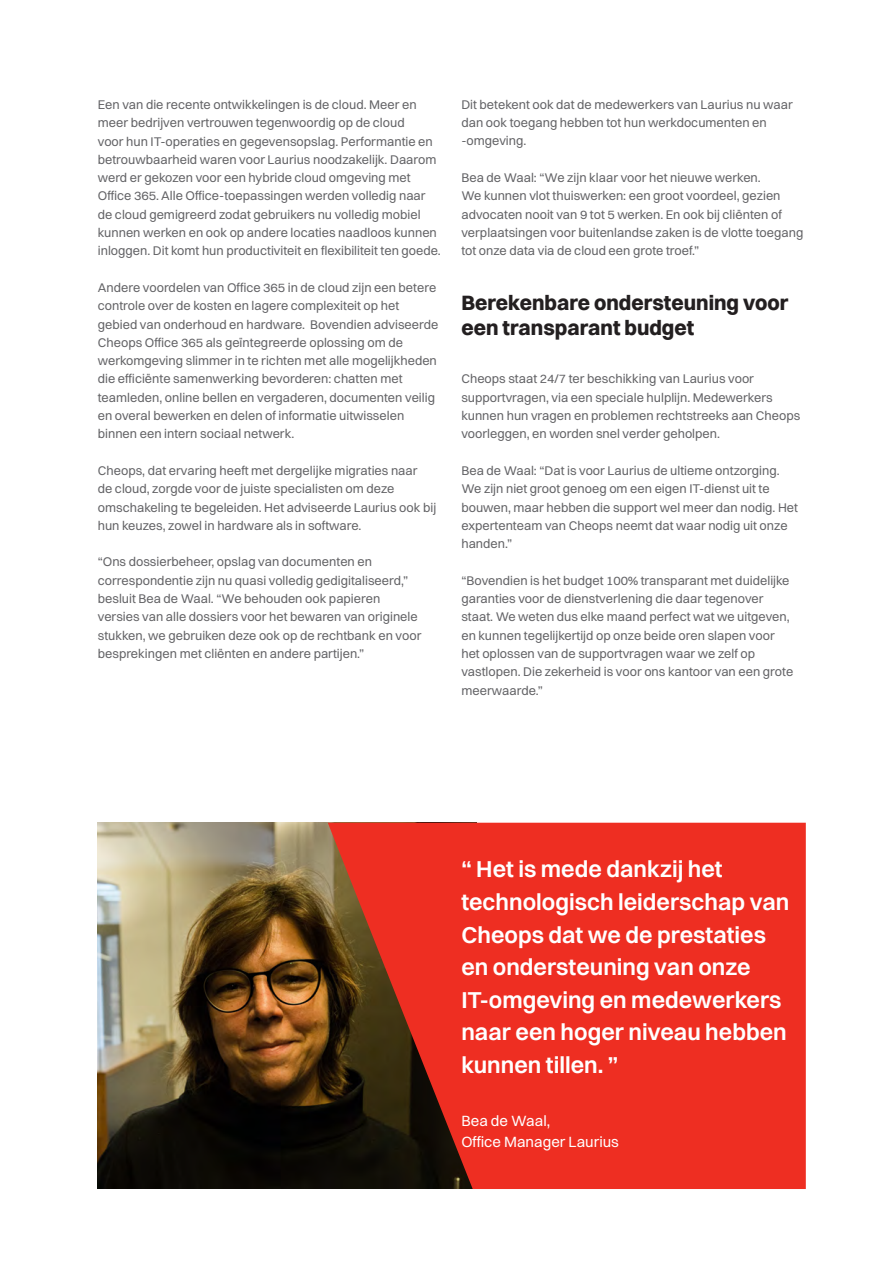
<style>
.page{position:relative;width:893px;height:1263px;background:#fff}
.page>*{position:absolute;margin:0;border:0;box-sizing:border-box;transform-origin:0 0}
.t1{font:700 23.25px/32.5px "Volkart";color:#fff}
.Title_body{font:800 21px/25.2px "Volkart";color:#231f20}
.Quote_Author{font:15px/21px "Volkart";color:#fff}
.body{font:12.75px/18.3px "Volkart";color:#636366}
</style>
<div class="page">
<img style="left:98px;top:823px;width:230px;height:366px">
<svg style="left:328px;top:823px;width:478px;height:366px;background:#d02c1f"></svg>
<p class="body" style="left:98px;top:95px;width:344px">Een van die recente ontwikkelingen is de cloud. Meer en meer bedrijven vertrouwen tegenwoordig op de cloud<br>voor hun IT-operaties en gegevensopslag. Performantie en betrouwbaarheid waren voor Laurius noodzakelijk. Daarom werd er gekozen voor een hybride cloud omgeving met Office 365. Alle Office-toepassingen werden volledig naar de cloud gemigreerd zodat gebruikers nu volledig mobiel kunnen werken en ook op andere locaties naadloos kunnen inloggen. Dit komt hun productiviteit en flexibiliteit ten goede.</p>
<p class="body" style="left:98px;top:278px;width:342px">Andere voordelen van Office 365 in de cloud zijn een betere controle over de kosten en lagere complexiteit op het gebied van onderhoud en hardware. Bovendien adviseerde Cheops Office 365 als geïntegreerde oplossing om de werkomgeving slimmer in te richten met alle mogelijkheden die efficiënte samenwerking bevorderen: chatten met teamleden, online bellen en vergaderen, documenten veilig en overal bewerken en delen of informatie uitwisselen binnen een intern sociaal netwerk.</p>
<p class="body" style="left:98px;top:461px;width:340px">Cheops, dat ervaring heeft met dergelijke migraties naar<br>de cloud, zorgde voor de juiste specialisten om deze omschakeling te begeleiden. Het adviseerde Laurius ook bij hun keuzes, zowel in hardware als in software.</p>
<p class="body" style="left:98px;top:553px;width:325px">“Ons dossierbeheer, opslag van documenten en correspondentie zijn nu quasi volledig gedigitaliseerd,” besluit Bea de Waal. “We behouden ook papieren versies van alle dossiers voor het bewaren van originele stukken, we gebruiken deze ook op de rechtbank en voor besprekingen met cliënten en andere partijen.”</p>
<p class="body" style="left:461px;top:95px;width:333px">Dit betekent ook dat de medewerkers van Laurius nu waar dan ook toegang hebben tot hun werkdocumenten en -omgeving.</p>
<p class="body" style="left:461px;top:168px;width:344px">Bea de Waal: “We zijn klaar voor het nieuwe werken.<br>We kunnen vlot thuiswerken: een groot voordeel, gezien advocaten nooit van 9 tot 5 werken. En ook bij cliënten of verplaatsingen voor buitenlandse zaken is de vlotte toegang tot onze data via de cloud een grote troef.”</p>
<p class="Title_body" style="left:461px;top:290px;width:328px">Berekenbare ondersteuning voor een transparant budget</p>
<p class="body" style="left:461px;top:370px;width:340px">Cheops staat 24/7 ter beschikking van Laurius voor supportvragen, via een speciale hulplijn. Medewerkers kunnen hun vragen en problemen rechtstreeks aan Cheops voorleggen, en worden snel verder geholpen.</p>
<p class="body" style="left:461px;top:461px;width:338px">Bea de Waal: “Dat is voor Laurius de ultieme ontzorging.<br>We zijn niet groot genoeg om een eigen IT-dienst uit te bouwen, maar hebben die support wel meer dan nodig. Het expertenteam van Cheops neemt dat waar nodig uit onze handen.”</p>
<p class="body" style="left:461px;top:571px;width:333px">“Bovendien is het budget 100% transparant met duidelijke garanties voor de dienstverlening die daar tegenover staat. We weten dus elke maand perfect wat we uitgeven, en kunnen tegelijkertijd op onze beide oren slapen voor het oplossen van de supportvragen waar we zelf op vastlopen. Die zekerheid is voor ons kantoor van een grote meerwaarde.”</p>
<p class="t1" style="left:461px;top:853px;width:330px">“ Het is mede dankzij het technologisch leiderschap van<br>Cheops dat we de prestaties en ondersteuning van onze<br>IT-omgeving en medewerkers naar een hoger niveau hebben kunnen tillen. ”</p>
<p class="Quote_Author" style="left:461px;top:1110px;width:159px">Bea de Waal,<br>Office Manager Laurius</p>
</div>
